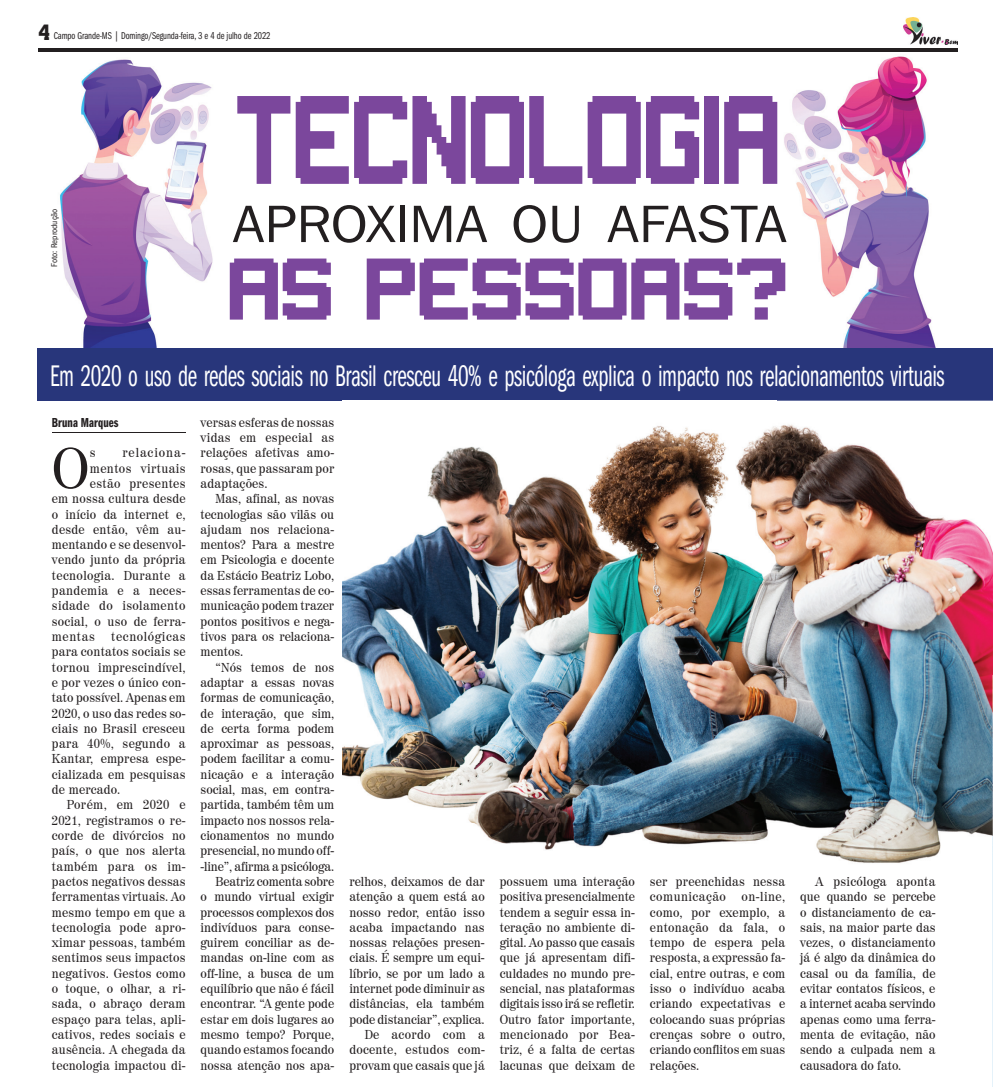
<style>
.page{position:relative;width:993px;height:1088px;background:#fff}
.page>*{position:absolute;margin:0;border:0;box-sizing:border-box;transform-origin:0 0}
.t1{font:93.62px "Gameplay";letter-spacing:.005em;color:#7b479c;scale:.82 1}
.t2{font:65.12px "Gameplay";letter-spacing:.005em;color:#7b479c;scale:1.07 1}
.t3{font:56.5px "Century 725 BT";color:#231f20}
.t4{font:52.25px "Franklin Gothic IT Cby BT";letter-spacing:.005em;color:#231f20;scale:1.07 1}
.t5{font:30.88px "Franklin Gothic Book Cmpr";letter-spacing:-.015em;color:#fff;scale:.8 1}
.t6{font:13.5px "Franklin Gothic Demi Cmpr";letter-spacing:.005em;color:#231f20}
.t7{font:12.88px/15.2px "Century 725 BT";color:#231f20;text-align:justify}
.t8{font:12.88px "Century 725 BT";letter-spacing:.03em;color:#231f20}
.t9{font:12.88px "Century 725 BT";letter-spacing:.02em;color:#231f20}
.t10{font:12.88px "Century 725 BT";letter-spacing:.075em;color:#231f20}
.t11{font:10.25px "Franklin Gothic Book Cmpr";letter-spacing:-.01em;color:#231f20}
.t12{font:condensed 8.75px "Franklin Gothic";color:#231f20}
.s1{font-family:"Aachen BT";font-size:20.62px}
</style>
<div class="page">
<img style="left:992px;top:865px;width:1px;height:221px">
<img style="left:784px;top:56px;width:152px;height:292px">
<img style="left:60px;top:59px;width:153px;height:289px">
<img style="left:903px;top:17px;width:54px;height:28px">
<hr style="left:38px;top:49px;width:919px;height:3px;background:#231f20">
<hr style="left:52px;top:432px;width:133px;height:1px;background:#231f20">
<div style="left:38px;top:348px;width:954px;height:53px;background:#28367b"></div>
<img style="left:342px;top:424px;width:650px;height:439px">
<img style="left:992px;top:401px;width:1px;height:464px">
<img style="left:992px;top:675px;width:1px;height:190px">
<p class="t11" style="left:38px;top:30px;width:233px"><span class="s1">4</span> Campo Grande-MS | Domingo/Segunda-feira, 3 e 4 de julho de 2022</p>
<p class="t12" style="left:49px;top:267px;width:60px;rotate:-90deg">Foto: Reprodução</p>
<h1 class="t1" style="left:237px;top:84px;width:665px">TECNOLOGIA</h1>
<h3 class="t4" style="left:233px;top:192px;width:519px">APROXIMA OU AFASTA</h3>
<h2 class="t2" style="left:230px;top:250px;width:524px">AS PESSOAS?</h2>
<h3 class="t5" style="left:50px;top:359px;width:1119px">Em 2020 o uso de redes sociais no Brasil cresceu 40% e psicóloga explica o impacto nos relacionamentos virtuais</h3>
<p class="t6" style="left:52px;top:415px;width:68px">Bruna Marques</p>
<h3 class="t3" style="left:52px;top:433px;width:39px">O</h3>
<p class="t7" style="left:90px;top:445px;width:7px">s</p>
<p class="t10" style="left:122px;top:445px;width:65px">relaciona-</p>
<p class="t8" style="left:90px;top:460px;width:97px">mentos virtuais</p>
<p class="t8" style="left:90px;top:475px;width:97px">estão presentes</p>
<p class="t7" style="left:52px;top:491px;width:135px">em nossa cultura desde</p>
<p class="t7" style="left:52px;top:506px;width:135px">o início da internet e,</p>
<p class="t9" style="left:52px;top:521px;width:135px">desde então, vêm au-</p>
<p class="t7" style="left:52px;top:537px;width:135px">mentando e se desenvol-</p>
<p class="t7" style="left:52px;top:552px;width:135px">vendo junto da própria</p>
<p class="t8" style="left:52px;top:567px;width:135px">tecnologia. Durante a</p>
<p class="t8" style="left:52px;top:583px;width:135px">pandemia e a neces-</p>
<p class="t8" style="left:52px;top:598px;width:135px">sidade do isolamento</p>
<p class="t7" style="left:52px;top:613px;width:135px">social, o uso de ferra-</p>
<p class="t7" style="left:52px;top:629px;width:44px">mentas</p>
<p class="t7" style="left:52px;top:629px;width:135px;text-indent:59px">tecnológicas para contatos sociais se tornou imprescindível, e por vezes o único con&shy;tato possível. Apenas em 2020, o uso das redes so&shy;ciais no Brasil cresceu para 40%, segundo a Kantar, empresa espe&shy;cializada em pesquisas de mercado.</p>
<p class="t7" style="left:52px;top:797px;width:135px;text-indent:15px">Porém, em 2020 e 2021, registramos o re&shy;corde de divórcios no país, o que nos alerta também para os im&shy;pactos negativos dessas ferramentas virtuais. Ao mesmo tempo em que a tecnologia pode apro&shy;ximar pessoas, também sentimos seus impactos negativos. Gestos como o toque, o olhar, a ri&shy;sada, o abraço deram espaço para telas, apli&shy;cativos, redes sociais e ausência. A chegada da tecnologia impactou di-</p>
<p class="t7" style="left:200px;top:414px;width:135px">versas esferas de nossas vidas em especial as relações afetivas amo&shy;rosas, que passaram por adaptações.</p>
<p class="t7" style="left:200px;top:491px;width:135px;text-indent:15px">Mas, afinal, as novas tecnologias são vilãs ou ajudam nos relaciona&shy;mentos? Para a mestre em Psicologia e docente da Estácio Beatriz Lobo, essas ferramentas de co&shy;municação podem trazer pontos positivos e nega&shy;tivos para os relaciona&shy;mentos.</p>
<p class="t7" style="left:200px;top:659px;width:135px;text-align:right">“Nós temos de nos adaptar a essas novas formas de comunicação, de interação, que sim, de certa forma podem aproximar as pessoas, podem facilitar a comu&shy;nicação e a interação social, mas, em contra&shy;partida, também têm um impacto nos nossos rela&shy;cionamentos no mundo presencial, no mundo off--line”, afirma a psicóloga.<br>Beatriz comenta sobre<br>o mundo virtual exigir processos complexos dos indivíduos para conse&shy;guirem conciliar as de&shy;mandas on-line com as off-line, a busca de um equilíbrio que não é fácil encontrar. “A gente pode estar em dois lugares ao mesmo tempo? Porque, quando estamos focando nossa atenção nos apa-</p>
<p class="t7" style="left:349px;top:873px;width:137px;text-align:right">relhos, deixamos de dar atenção a quem está ao nosso redor, então isso acaba impactando nas nossas relações presen&shy;ciais. É sempre um equi&shy;líbrio, se por um lado a internet pode diminuir as distâncias, ela também pode distanciar”, explica.<br>De acordo com a docente, estudos com&shy;provam que casais que já</p>
<p class="t7" style="left:499px;top:873px;width:137px">possuem uma interação positiva presencialmente tendem a seguir essa in&shy;teração no ambiente di&shy;gital. Ao passo que casais que já apresentam difi&shy;culdades no mundo pre&shy;sencial, nas plataformas digitais isso irá se refletir.<br>Outro fator importante, mencionado por Bea&shy;triz, é a falta de certas lacunas que deixam de</p>
<p class="t7" style="left:649px;top:873px;width:137px">ser preenchidas nessa comunicação on-line, como, por exemplo, a entonação da fala, o tempo de espera pela resposta, a expressão fa&shy;cial, entre outras, e com isso o indivíduo acaba criando expectativas e colocando suas próprias crenças sobre o outro, criando conflitos em suas relações.</p>
<p class="t7" style="left:800px;top:873px;width:137px;text-indent:15px">A psicóloga aponta que quando se percebe o distanciamento de ca&shy;sais, na maior parte das vezes, o distanciamento já é algo da dinâmica do casal ou da família, de evitar contatos físicos, e a internet acaba servindo apenas como uma ferra&shy;menta de evitação, não sendo a culpada nem a causadora do fato.</p>
</div>
